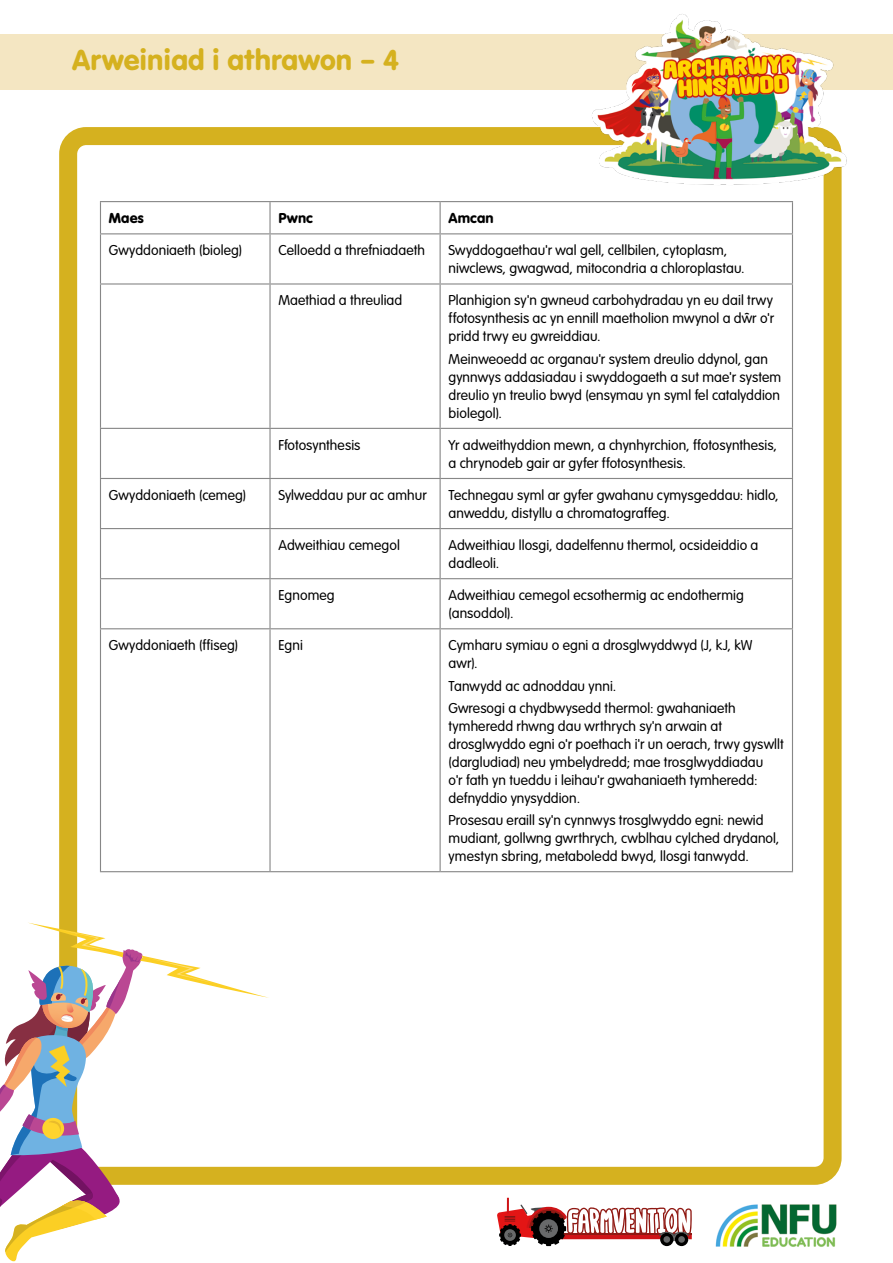
<style>
.page{position:relative;width:893px;height:1263px;background:#fff}
.page>*{position:absolute;margin:0;border:0;box-sizing:border-box;transform-origin:0 0}
.t1{font:30px "VAG Rundschrift D";color:#d5b11f}
.Table{font:300 15px/18px "VAG Rundschrift D";letter-spacing:.005em;color:#000}
.Table_heading{font:15px "VAG Rundschrift D";color:#000}
</style>
<div class="page">
<div style="left:0;top:34px;width:893px;height:55px;background:#f4e6c2"></div>
<img style="left:715px;top:1204px;width:122px;height:43px">
<div style="left:59px;top:127px;width:783px;height:1058px;border:18px solid #d5b11f;border-radius:18px"></div>
<svg style="left:497px;top:1198px;width:195px;height:48px"></svg>
<svg style="left:0;top:922px;width:269px;height:340px"></svg>
<svg style="left:101px;top:202px;width:691px;height:31px"></svg>
<hr style="left:269px;top:202px;width:2px;height:31px;background:#878787">
<hr style="left:440px;top:202px;width:1px;height:31px;background:#878787">
<hr style="left:269px;top:234px;width:2px;height:49px;background:#878787">
<hr style="left:269px;top:285px;width:2px;height:143px;background:#878787">
<hr style="left:269px;top:429px;width:2px;height:49px;background:#878787">
<hr style="left:269px;top:479px;width:2px;height:49px;background:#878787">
<hr style="left:269px;top:529px;width:2px;height:49px;background:#878787">
<hr style="left:269px;top:579px;width:2px;height:49px;background:#878787">
<hr style="left:269px;top:629px;width:2px;height:242px;background:#878787">
<hr style="left:440px;top:234px;width:1px;height:49px;background:#878787">
<hr style="left:440px;top:285px;width:1px;height:143px;background:#878787">
<hr style="left:440px;top:429px;width:1px;height:49px;background:#878787">
<hr style="left:440px;top:479px;width:1px;height:49px;background:#878787">
<hr style="left:440px;top:529px;width:1px;height:49px;background:#878787">
<hr style="left:440px;top:579px;width:1px;height:49px;background:#878787">
<hr style="left:440px;top:629px;width:1px;height:242px;background:#878787">
<hr style="left:100px;top:283px;width:170px;height:2px;background:#878787">
<hr style="left:270px;top:283px;width:170px;height:2px;background:#878787">
<hr style="left:440px;top:283px;width:353px;height:2px;background:#878787">
<hr style="left:100px;top:428px;width:170px;height:1px;background:#878787">
<hr style="left:270px;top:428px;width:170px;height:1px;background:#878787">
<hr style="left:440px;top:428px;width:353px;height:1px;background:#878787">
<hr style="left:100px;top:478px;width:170px;height:1px;background:#878787">
<hr style="left:270px;top:478px;width:170px;height:1px;background:#878787">
<hr style="left:440px;top:478px;width:353px;height:1px;background:#878787">
<hr style="left:100px;top:528px;width:170px;height:1px;background:#878787">
<hr style="left:270px;top:528px;width:170px;height:1px;background:#878787">
<hr style="left:440px;top:528px;width:353px;height:1px;background:#878787">
<hr style="left:100px;top:578px;width:170px;height:1px;background:#878787">
<hr style="left:270px;top:578px;width:170px;height:1px;background:#878787">
<hr style="left:440px;top:578px;width:353px;height:1px;background:#878787">
<hr style="left:100px;top:628px;width:170px;height:1px;background:#878787">
<hr style="left:270px;top:628px;width:170px;height:1px;background:#878787">
<hr style="left:440px;top:628px;width:353px;height:1px;background:#878787">
<hr style="left:100px;top:234px;width:1px;height:49px;background:#878787">
<hr style="left:792px;top:234px;width:1px;height:49px;background:#878787">
<hr style="left:100px;top:285px;width:1px;height:143px;background:#878787">
<hr style="left:792px;top:285px;width:1px;height:143px;background:#878787">
<hr style="left:100px;top:429px;width:1px;height:49px;background:#878787">
<hr style="left:792px;top:429px;width:1px;height:49px;background:#878787">
<hr style="left:100px;top:479px;width:1px;height:49px;background:#878787">
<hr style="left:792px;top:479px;width:1px;height:49px;background:#878787">
<hr style="left:100px;top:529px;width:1px;height:49px;background:#878787">
<hr style="left:792px;top:529px;width:1px;height:49px;background:#878787">
<hr style="left:100px;top:579px;width:1px;height:49px;background:#878787">
<hr style="left:792px;top:579px;width:1px;height:49px;background:#878787">
<hr style="left:100px;top:629px;width:1px;height:242px;background:#878787">
<hr style="left:792px;top:629px;width:1px;height:242px;background:#878787">
<hr style="left:100px;top:871px;width:170px;height:1px;background:#878787">
<hr style="left:270px;top:871px;width:170px;height:1px;background:#878787">
<hr style="left:440px;top:871px;width:353px;height:1px;background:#878787">
<hr style="left:100px;top:201px;width:170px;height:1px;background:#878787">
<hr style="left:100px;top:202px;width:1px;height:31px;background:#878787">
<hr style="left:270px;top:201px;width:170px;height:1px;background:#878787">
<hr style="left:440px;top:201px;width:353px;height:1px;background:#878787">
<hr style="left:792px;top:202px;width:1px;height:31px;background:#878787">
<hr style="left:100px;top:233px;width:170px;height:1px;background:#878787">
<hr style="left:270px;top:233px;width:170px;height:1px;background:#878787">
<hr style="left:440px;top:233px;width:353px;height:1px;background:#878787">
<img style="left:573px;top:14px;width:297px;height:187px">
<h1 class="t1" style="left:72px;top:38px;width:328px">Arweiniad i athrawon – 4</h1>
<p class="Table_heading" style="left:109px;top:207px;width:37px">Maes</p>
<p class="Table_heading" style="left:279px;top:207px;width:36px">Pwnc</p>
<p class="Table_heading" style="left:449px;top:207px;width:47px">Amcan</p>
<p class="Table" style="left:109px;top:242px;width:135px">Gwyddoniaeth (bioleg)</p>
<p class="Table" style="left:279px;top:242px;width:148px">Celloedd a threfniadaeth</p>
<p class="Table" style="left:449px;top:242px;width:298px">Swyddogaethau'r wal gell, cellbilen, cytoplasm, niwclews, gwagwad, mitocondria a chloroplastau.</p>
<p class="Table" style="left:279px;top:292px;width:125px">Maethiad a threuliad</p>
<p class="Table" style="left:449px;top:292px;width:327px;text-align:justify">Planhigion sy'n gwneud carbohydradau yn eu dail trwy ffotosynthesis ac yn ennill maetholion mwynol a dŵr o'r pridd trwy eu gwreiddiau.</p>
<p class="Table" style="left:449px;top:350px;width:334px">Meinweoedd ac organau'r system dreulio ddynol, gan gynnwys addasiadau i swyddogaeth a sut mae'r system dreulio yn treulio bwyd (ensymau yn syml fel catalyddion biolegol).</p>
<p class="Table" style="left:279px;top:436px;width:84px">Ffotosynthesis</p>
<p class="Table" style="left:449px;top:436px;width:330px">Yr adweithyddion mewn, a chynhyrchion, ffotosynthesis, a chrynodeb gair ar gyfer ffotosynthesis.</p>
<p class="Table" style="left:109px;top:486px;width:139px">Gwyddoniaeth (cemeg)</p>
<p class="Table" style="left:279px;top:486px;width:150px">Sylweddau pur ac amhur</p>
<p class="Table" style="left:449px;top:486px;width:332px">Technegau syml ar gyfer gwahanu cymysgeddau: hidlo, anweddu, distyllu a chromatograffeg.</p>
<p class="Table" style="left:279px;top:536px;width:123px">Adweithiau cemegol</p>
<p class="Table" style="left:449px;top:536px;width:311px">Adweithiau llosgi, dadelfennu thermol, ocsideiddio a dadleoli.</p>
<p class="Table" style="left:279px;top:587px;width:58px">Egnomeg</p>
<p class="Table" style="left:449px;top:587px;width:297px">Adweithiau cemegol ecsothermig ac endothermig (ansoddol).</p>
<p class="Table" style="left:109px;top:637px;width:131px">Gwyddoniaeth (ffiseg)</p>
<p class="Table" style="left:279px;top:637px;width:26px">Egni</p>
<p class="Table" style="left:449px;top:637px;width:305px">Cymharu symiau o egni a drosglwyddwyd (J, kJ, kW awr).</p>
<p class="Table" style="left:449px;top:677px;width:169px">Tanwydd ac adnoddau ynni.</p>
<p class="Table" style="left:449px;top:699px;width:337px">Gwresogi a chydbwysedd thermol: gwahaniaeth tymheredd rhwng dau wrthrych sy'n arwain at drosglwyddo egni o'r poethach i'r un oerach, trwy gyswllt (dargludiad) neu ymbelydredd; mae trosglwyddiadau<br>o'r fath yn tueddu i leihau'r gwahaniaeth tymheredd: defnyddio ynysyddion.</p>
<p class="Table" style="left:449px;top:811px;width:332px">Prosesau eraill sy'n cynnwys trosglwyddo egni: newid mudiant, gollwng gwrthrych, cwblhau cylched drydanol, ymestyn sbring, metaboledd bwyd, llosgi tanwydd.</p>
</div>
